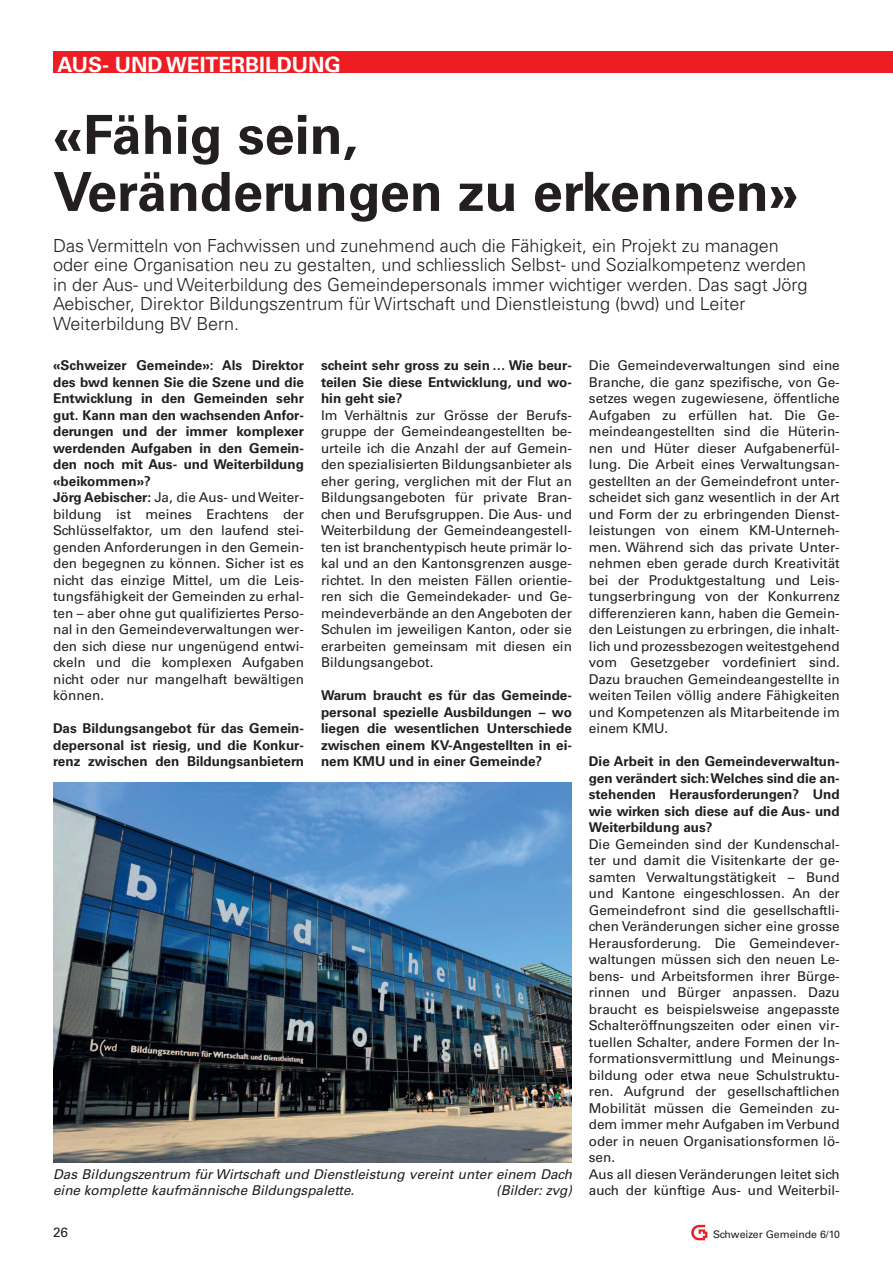
<style>
.page{position:relative;width:893px;height:1263px;background:#fff}
.page>*{position:absolute;margin:0;border:0;box-sizing:border-box;transform-origin:0 0}
.t1{font:700 54px/57px "Univers LT Std";color:#231f20}
.t2{font:700 21px "Univers LT Std";color:#fff}
.t3{font:300 18px/19.5px "Univers LT Std";color:#231f20}
.t4{font:13.5px/16.5px "Univers LT Std";color:#231f20}
.t5{font:700 13.5px/16.5px "Univers LT Std";color:#231f20;text-align:justify}
.t6{font:italic 13.5px/16.5px "Univers LT Std";color:#231f20}
.t7{font:10.5px "Univers LT Std";color:#231f20}
.s1{font-weight:700}
</style>
<div class="page">
<div style="left:53px;top:51px;width:840px;height:21px;background:#ee1d23"></div>
<img style="left:692px;top:1224px;width:16px;height:17px">
<img style="left:53px;top:782px;width:519px;height:380px">
<h2 class="t2" style="left:57px;top:57px;width:285px">AUS- UNDWEITERBILDUNG</h2>
<h1 class="t1" style="left:53px;top:111px;width:747px">«Fähig sein,<br>Veränderungen zu erkennen»</h1>
<p class="t3" style="left:53px;top:237px;width:756px">Das Vermitteln von Fachwissen und zunehmend auch die Fähigkeit, ein Projekt zu managen oder eine Organisation neu zu gestalten, und schliesslich Selbst- und Sozialkompetenz werden in der Aus- und Weiterbildung des Gemeindepersonals immer wichtiger werden. Das sagt Jörg Aebischer, Direktor Bildungszentrum für Wirtschaft und Dienstleistung (bwd) und Leiter Weiterbildung BV Bern.</p>
<p class="t4" style="left:53px;top:358px;width:252px"><span class="s1">«Schweizer Gemeinde»: Als Direktor des bwd kennen Sie die Szene und die Entwicklung in den Gemeinden sehr gut. Kann man den wachsenden Anfor&shy;derungen und der immer komplexer werdenden Aufgaben in den Gemein&shy;den noch mit Aus- und Weiterbildung «beikommen»?<br>Jörg Aebischer:</span> Ja, die Aus- und Weiter&shy;bildung ist meines Erachtens der Schlüsselfaktor, um den laufend stei&shy;genden Anforderungen in den Gemein&shy;den begegnen zu können. Sicher ist es nicht das einzige Mittel, um die Leis&shy;tungsfähigkeit der Gemeinden zu erhal&shy;ten – aber ohne gut qualifiziertes Perso&shy;nal in den Gemeindeverwaltungen wer&shy;den sich diese nur ungenügend entwi&shy;ckeln und die komplexen Aufgaben nicht oder nur mangelhaft bewältigen können.</p>
<p class="t5" style="left:53px;top:721px;width:252px">Das Bildungsangebot für das Gemein&shy;depersonal ist riesig, und die Konkur&shy;renz zwischen den Bildungsanbietern</p>
<p class="t4" style="left:589px;top:358px;width:252px;text-align:justify">Die Gemeindeverwaltungen sind eine Branche, die ganz spezifische, von Ge&shy;setzes wegen zugewiesene, öffentliche Aufgaben zu erfüllen hat. Die Ge&shy;meindeangestellten sind die Hüterin&shy;nen und Hüter dieser Aufgabenerfül&shy;lung. Die Arbeit eines Verwaltungsan&shy;gestellten an der Gemeindefront unter&shy;scheidet sich ganz wesentlich in der Art und Form der zu erbringenden Dienst&shy;leistungen von einem KM-Unterneh&shy;men. Während sich das private Unter&shy;nehmen eben gerade durch Kreativität bei der Produktgestaltung und Leis&shy;tungserbringung von der Konkurrenz differenzieren kann, haben die Gemein&shy;den Leistungen zu erbringen, die inhalt&shy;lich und prozessbezogen weitestgehend vom Gesetzgeber vordefiniert sind.<br>Dazu brauchen Gemeindeangestellte in weiten Teilen völlig andere Fähigkeiten und Kompetenzen als Mitarbeitende im einem KMU.</p>
<p class="t5" style="left:589px;top:754px;width:252px">Die Arbeit in den Gemeindeverwaltun&shy;gen verändert sich:Welches sind die an&shy;stehenden Herausforderungen? Und wie wirken sich diese auf die Aus- und Weiterbildung aus?</p>
<p class="t4" style="left:589px;top:837px;width:252px">Die Gemeinden sind der Kundenschal&shy;ter und damit die Visitenkarte der ge&shy;samten Verwaltungstätigkeit – Bund und Kantone eingeschlossen. An der Gemeindefront sind die gesellschaftli&shy;chen Veränderungen sicher eine grosse Herausforderung. Die Gemeindever&shy;waltungen müssen sich den neuen Le&shy;bens- und Arbeitsformen ihrer Bürge&shy;rinnen und Bürger anpassen. Dazu braucht es beispielsweise angepasste Schalteröffnungszeiten oder einen vir&shy;tuellen Schalter, andere Formen der In&shy;formationsvermittlung und Meinungs&shy;bildung oder etwa neue Schulstruktu&shy;ren. Aufgrund der gesellschaftlichen Mobilität müssen die Gemeinden zu&shy;dem immer mehr Aufgaben imVerbund oder in neuen Organisationsformen lö&shy;sen.<br>Aus all diesenVeränderungen leitet sich auch der künftige Aus- und Weiterbil-</p>
<p class="t5" style="left:321px;top:358px;width:252px">scheint sehr gross zu sein … Wie beur&shy;teilen Sie diese Entwicklung, und wo&shy;hin geht sie?</p>
<p class="t4" style="left:321px;top:408px;width:252px;text-align:justify">Im Verhältnis zur Grösse der Berufs&shy;gruppe der Gemeindeangestellten be&shy;urteile ich die Anzahl der auf Gemein&shy;den spezialisierten Bildungsanbieter als eher gering, verglichen mit der Flut an Bildungsangeboten für private Bran&shy;chen und Berufsgruppen. Die Aus- und Weiterbildung der Gemeindeangestell&shy;ten ist branchentypisch heute primär lo&shy;kal und an den Kantonsgrenzen ausge&shy;richtet. In den meisten Fällen orientie&shy;ren sich die Gemeindekader- und Ge&shy;meindeverbände an den Angeboten der Schulen im jeweiligen Kanton, oder sie erarbeiten gemeinsam mit diesen ein Bildungsangebot.</p>
<p class="t5" style="left:321px;top:688px;width:252px">Warum braucht es für das Gemeinde&shy;personal spezielle Ausbildungen – wo liegen die wesentlichen Unterschiede zwischen einem KV-Angestellten in ei&shy;nem KMU und in einer Gemeinde?</p>
<p class="t6" style="left:53px;top:1167px;width:520px">Das Bildungszentrum für Wirtschaft und Dienstleistung vereint unter einem Dach eine komplette kaufmännische Bildungspalette.</p>
<p class="t6" style="left:496px;top:1183px;width:77px">(Bilder: zvg)</p>
<p class="t4" style="left:53px;top:1225px;width:17px">26</p>
<p class="t7" style="left:713px;top:1230px;width:128px">Schweizer Gemeinde 6/10</p>
</div>
